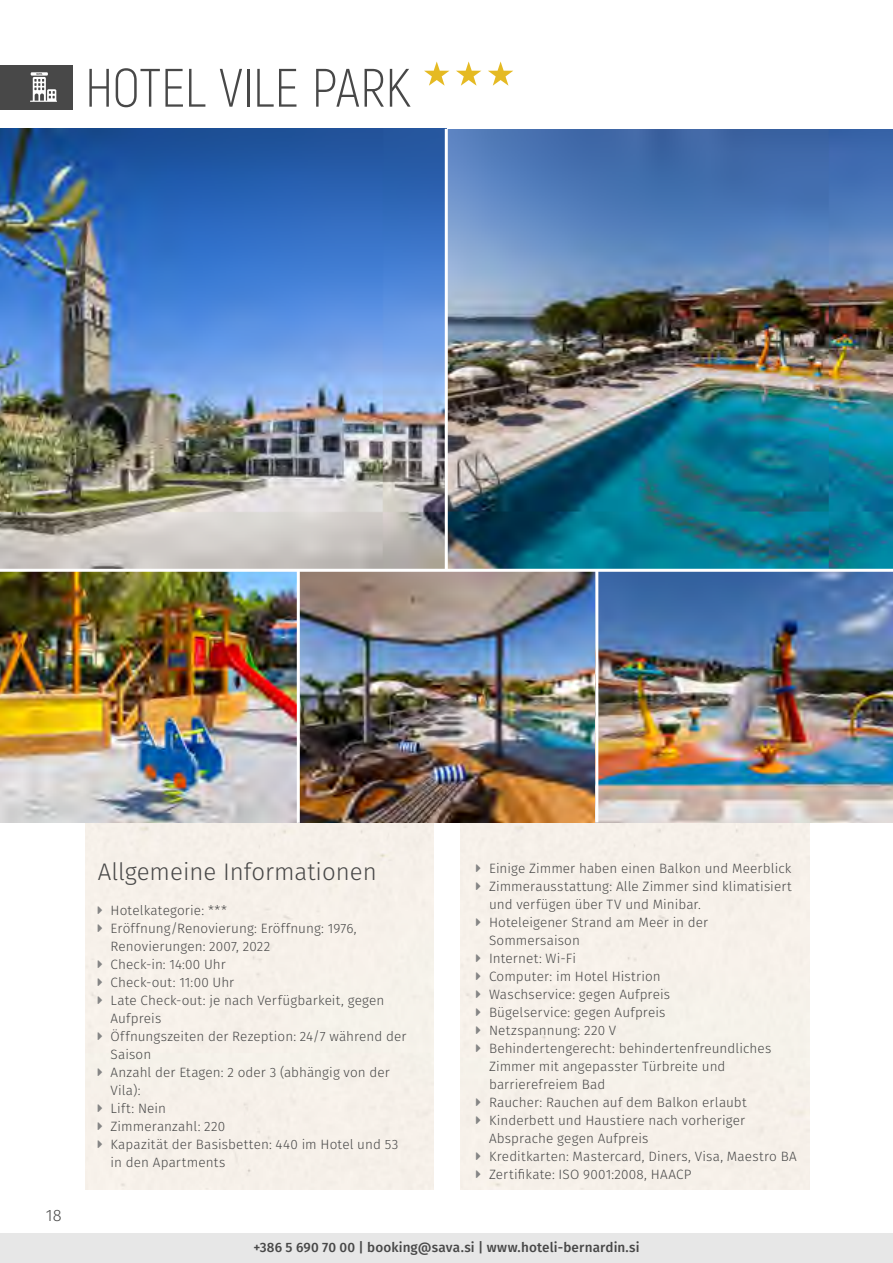
<style>
.page{position:relative;width:893px;height:1263px;background:#fff}
.page>*{position:absolute;margin:0;border:0;box-sizing:border-box;transform-origin:0 0}
.t1{font:300 54px "Akrobat";letter-spacing:-.005em;color:#484848}
.t2{font:300 24px "Fira Sans";color:#484848}
.t3{font:300 16.5px "Fira Sans";color:#484848}
.t4{font:300 13.5px/18px "Fira Sans";letter-spacing:.005em;color:#484848}
.t5{font:500 13.5px "Fira Sans";letter-spacing:.01em;color:#484848}
</style>
<div class="page">
<svg style="left:424px;top:61px;width:25px;height:25px"></svg>
<svg style="left:456px;top:61px;width:25px;height:25px"></svg>
<svg style="left:488px;top:61px;width:25px;height:25px"></svg>
<div style="left:0;top:1234px;width:893px;height:29px;background:#e7e7e7"></div>
<div style="left:0;top:65px;width:72px;height:44px;background:#484848"></div>
<svg style="left:30px;top:72px;width:27px;height:30px"></svg>
<img style="left:0;top:129px;width:893px;height:694px">
<hr style="left:297px;top:570px;width:3px;height:253px;background:#fff">
<hr style="left:595px;top:570px;width:3px;height:252px;background:#fff">
<hr style="left:0;top:569px;width:893px;height:3px;background:#fff">
<hr style="left:445px;top:129px;width:3px;height:441px;background:#fff">
<svg style="left:98px;top:906px;width:4px;height:8px"></svg>
<svg style="left:98px;top:924px;width:4px;height:8px"></svg>
<svg style="left:98px;top:960px;width:4px;height:8px"></svg>
<svg style="left:98px;top:978px;width:4px;height:8px"></svg>
<svg style="left:98px;top:996px;width:4px;height:8px"></svg>
<svg style="left:98px;top:1032px;width:4px;height:8px"></svg>
<svg style="left:98px;top:1068px;width:4px;height:8px"></svg>
<svg style="left:98px;top:1104px;width:4px;height:8px"></svg>
<svg style="left:98px;top:1122px;width:4px;height:8px"></svg>
<svg style="left:98px;top:1140px;width:4px;height:8px"></svg>
<svg style="left:476px;top:864px;width:5px;height:8px"></svg>
<svg style="left:476px;top:882px;width:5px;height:8px"></svg>
<svg style="left:476px;top:918px;width:5px;height:8px"></svg>
<svg style="left:476px;top:954px;width:5px;height:8px"></svg>
<svg style="left:476px;top:972px;width:5px;height:8px"></svg>
<svg style="left:476px;top:990px;width:5px;height:8px"></svg>
<svg style="left:476px;top:1008px;width:5px;height:8px"></svg>
<svg style="left:476px;top:1026px;width:5px;height:8px"></svg>
<svg style="left:476px;top:1044px;width:5px;height:8px"></svg>
<svg style="left:476px;top:1098px;width:5px;height:8px"></svg>
<svg style="left:476px;top:1116px;width:5px;height:8px"></svg>
<svg style="left:476px;top:1152px;width:5px;height:8px"></svg>
<svg style="left:476px;top:1170px;width:5px;height:8px"></svg>
<h1 class="t1" style="left:85px;top:56px;width:327px">HOTEL VILE PARK</h1>
<p class="t3" style="left:46px;top:1203px;width:17px">18</p>
<h2 class="t2" style="left:98px;top:855px;width:280px">Allgemeine Informationen</h2>
<p class="t4" style="left:111px;top:902px;width:298px">Hotelkategorie: ***<br>Eröffnung/Renovierung: Eröffnung: 1976,<br>Renovierungen: 2007, 2022<br>Check-in: 14:00 Uhr<br>Check-out: 11:00 Uhr<br>Late Check-out: je nach Verfügbarkeit, gegen<br>Aufpreis<br>Öffnungszeiten der Rezeption: 24/7 während der<br>Saison<br>Anzahl der Etagen: 2 oder 3 (abhängig von der<br>Vila):<br>Lift: Nein<br>Zimmeranzahl: 220<br>Kapazität der Basisbetten: 440 im Hotel und 53 in den Apartments</p>
<p class="t4" style="left:489px;top:860px;width:309px">Einige Zimmer haben einen Balkon und Meerblick Zimmerausstattung: Alle Zimmer sind klimatisiert und verfügen über TV und Minibar.<br>Hoteleigener Strand am Meer in der Sommersaison<br>Internet: Wi-Fi<br>Computer: im Hotel Histrion<br>Waschservice: gegen Aufpreis<br>Bügelservice: gegen Aufpreis<br>Netzspannung: 220 V<br>Behindertengerecht: behindertenfreundliches Zimmer mit angepasster Türbreite und barrierefreiem Bad<br>Raucher: Rauchen auf dem Balkon erlaubt Kinderbett und Haustiere nach vorheriger Absprache gegen Aufpreis<br>Kreditkarten: Mastercard, Diners, Visa, Maestro BA Zertifikate: ISO 9001:2008, HAACP</p>
<p class="t5" style="left:253px;top:1238px;width:388px">+386 5 690 70 00 | booking@sava.si | www.hoteli-bernardin.si</p>
</div>
